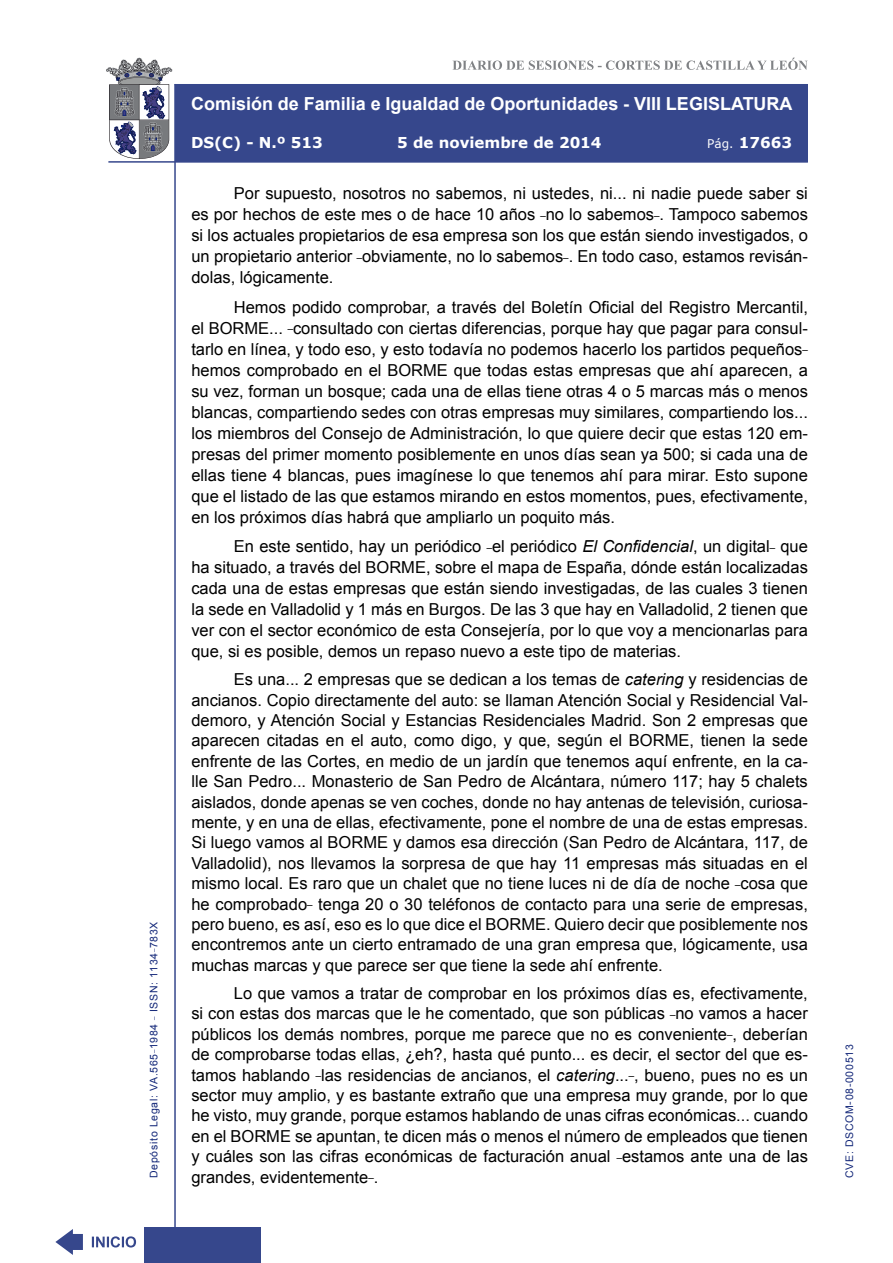
<style>
.page{position:relative;width:893px;height:1263px;background:#fff}
.page>*{position:absolute;margin:0;border:0;box-sizing:border-box;transform-origin:0 0}
.t1{font:700 18px "Arial";color:#fff}
.t2{font:16.5px/20.4px "Arial";color:#000;text-align:justify}
.t3{font:700 15px "Verdana";color:#fff}
.t4{font:10.5px "Arial";letter-spacing:.065em;color:#122678}
.s1{font-weight:400;font-size:12px}
.s2{font-style:italic}
</style>
<div class="page">
<svg style="left:452px;top:58px;width:356px;height:12px"></svg>
<hr style="left:174px;top:84px;width:2px;height:1179px;background:#36478c">
<div style="left:144px;top:1227px;width:117px;height:36px;background:#36478c"></div>
<div style="left:175px;top:84px;width:633px;height:78px;background:#36478c"></div>
<hr style="left:108px;top:161px;width:700px;height:2px;background:#36478c">
<svg style="left:92px;top:1236px;width:44px;height:11px"></svg>
<svg style="left:55px;top:1229px;width:28px;height:26px"></svg>
<svg style="left:106px;top:58px;width:66px;height:101px"></svg>
<p class="t4" style="left:147px;top:1178px;width:258px;rotate:-90deg">Depósito Legal: VA.565<sup>_</sup>1984 <sup>_</sup> ISSN: 1134<sup>_</sup>783X</p>
<p class="t1" style="left:191px;top:92px;width:603px">Comisión de Familia e Igualdad de Oportunidades - VIII LEGISLATURA</p>
<p class="t3" style="left:191px;top:132px;width:133px">DS(C) - N.º 513</p>
<p class="t3" style="left:397px;top:132px;width:206px">5 de noviembre de 2014</p>
<p class="t3" style="left:707px;top:132px;width:86px"><span class="s1">Pág.</span> 17663</p>
<p class="t2" style="left:191px;top:183px;width:618px;line-height:21px;text-indent:43px">Por supuesto, nosotros no sabemos, ni ustedes, ni... ni nadie puede saber si es por hechos de este mes o de hace 10 años <sup>_</sup>no lo sabemos<sup>_</sup>. Tampoco sabemos si los actuales propietarios de esa empresa son los que están siendo investigados, o un propietario anterior <sup>_</sup>obviamente, no lo sabemos<sup>_</sup>. En todo caso, estamos revisán&shy;dolas, lógicamente.</p>
<p class="t2" style="left:191px;top:296px;width:618px;line-height:21px;text-indent:43px">Hemos podido comprobar, a través del Boletín Oficial del Registro Mercantil, el BORME... <sup>_</sup>consultado con ciertas diferencias, porque hay que pagar para consul&shy;tarlo en línea, y todo eso, y esto todavía no podemos hacerlo los partidos pequeños<sup>_ </sup>hemos comprobado en el BORME que todas estas empresas que ahí aparecen, a su vez, forman un bosque; cada una de ellas tiene otras 4 o 5 marcas más o menos blancas, compartiendo sedes con otras empresas muy similares, compartiendo los... los miembros del Consejo de Administración, lo que quiere decir que estas 120 em&shy;presas del primer momento posiblemente en unos días sean ya 500; si cada una de ellas tiene 4 blancas, pues imagínese lo que tenemos ahí para mirar. Esto supone que el listado de las que estamos mirando en estos momentos, pues, efectivamente, en los próximos días habrá que ampliarlo un poquito más.</p>
<p class="t2" style="left:191px;top:536px;width:618px;line-height:21px;text-indent:43px">En este sentido, hay un periódico <sup>_</sup>el periódico <span class="s2">El Confidencial</span>, un digital<sup>_</sup> que ha situado, a través del BORME, sobre el mapa de España, dónde están localizadas cada una de estas empresas que están siendo investigadas, de las cuales 3 tienen la sede en Valladolid y 1 más en Burgos. De las 3 que hay en Valladolid, 2 tienen que ver con el sector económico de esta Consejería, por lo que voy a mencionarlas para que, si es posible, demos un repaso nuevo a este tipo de materias.</p>
<p class="t2" style="left:191px;top:669px;width:618px;text-indent:43px">Es una... 2 empresas que se dedican a los temas de <span class="s2">catering</span> y residencias de ancianos. Copio directamente del auto: se llaman Atención Social y Residencial Val&shy;demoro, y Atención Social y Estancias Residenciales Madrid. Son 2 empresas que aparecen citadas en el auto, como digo, y que, según el BORME, tienen la sede enfrente de las Cortes, en medio de un jardín que tenemos aquí enfrente, en la ca&shy;lle San Pedro... Monasterio de San Pedro de Alcántara, número 117; hay 5 chalets aislados, donde apenas se ven coches, donde no hay antenas de televisión, curiosa&shy;mente, y en una de ellas, efectivamente, pone el nombre de una de estas empresas.<br>Si luego vamos al BORME y damos esa dirección (San Pedro de Alcántara, 117, de Valladolid), nos llevamos la sorpresa de que hay 11 empresas más situadas en el mismo local. Es raro que un chalet que no tiene luces ni de día de noche <sup>_</sup>cosa que he comprobado<sup>_</sup> tenga 20 o 30 teléfonos de contacto para una serie de empresas, pero bueno, es así, eso es lo que dice el BORME. Quiero decir que posiblemente nos encontremos ante un cierto entramado de una gran empresa que, lógicamente, usa muchas marcas y que parece ser que tiene la sede ahí enfrente.</p>
<p class="t2" style="left:191px;top:983px;width:618px;text-indent:43px">Lo que vamos a tratar de comprobar en los próximos días es, efectivamente, si con estas dos marcas que le he comentado, que son públicas <sup>_</sup>no vamos a hacer públicos los demás nombres, porque me parece que no es conveniente<sup>_</sup>, deberían de comprobarse todas ellas, ¿eh?, hasta qué punto... es decir, el sector del que es&shy;tamos hablando <sup>_</sup>las residencias de ancianos, el <span class="s2">catering</span>...<sup>_</sup>, bueno, pues no es un sector muy amplio, y es bastante extraño que una empresa muy grande, por lo que he visto, muy grande, porque estamos hablando de unas cifras económicas... cuando en el BORME se apuntan, te dicen más o menos el número de empleados que tienen y cuáles son las cifras económicas de facturación anual <sup>_</sup>estamos ante una de las grandes, evidentemente<sup>_</sup>.</p>
<p class="t4" style="left:843px;top:1178px;width:135px;rotate:-90deg">CVE: DSCOM-08-000513</p>
</div>
